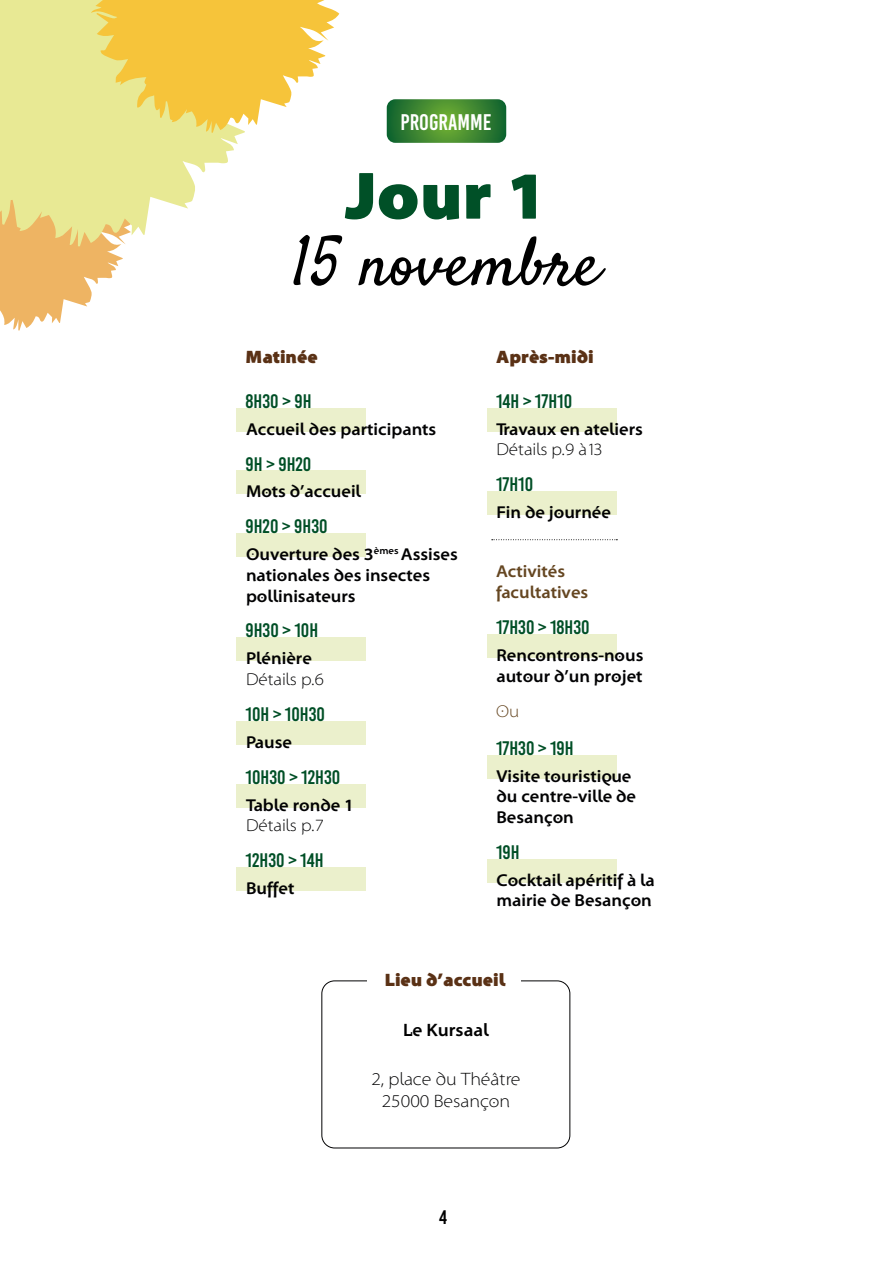
<style>
.page{position:relative;width:893px;height:1263px;background:#fff}
.page>*{position:absolute;margin:0;border:0;box-sizing:border-box;transform-origin:0 0}
.t1{font:67.5px "Satisfy";color:#000}
.t2{font:900 67.5px "Santana";color:#005027}
.t3{font:22.5px "Bebas Kai";color:#fff}
.t4{font:19.5px "Bebas Kai";color:#004f26}
.t5{font:19.5px "Bebas Kai";color:#000}
.t6{font:900 18px "Santana";color:#5a3115}
.t7{font:18px/21.6px "Santana";color:#020203;text-align:center}
.t8{font:700 18px "Santana";color:#000}
.t9{font:700 17.25px/20.7px "Santana";color:#020203}
.t10{font:17.25px "Santana";color:#020203}
.t11{font:700 17.25px/20.7px "Santana";color:#654621}
.t12{font:17.25px "Santana";color:#654621}
</style>
<div class="page">
<div style="left:236px;top:408px;width:130px;height:23px;background:#ebf0cc"></div>
<div style="left:236px;top:470px;width:130px;height:24px;background:#ebf0cc"></div>
<div style="left:236px;top:533px;width:130px;height:24px;background:#ebf0cc"></div>
<div style="left:236px;top:637px;width:130px;height:24px;background:#ebf0cc"></div>
<div style="left:236px;top:721px;width:130px;height:23px;background:#ebf0cc"></div>
<div style="left:236px;top:784px;width:130px;height:23px;background:#ebf0cc"></div>
<div style="left:236px;top:867px;width:130px;height:24px;background:#ebf0cc"></div>
<div style="left:487px;top:859px;width:129px;height:23px;background:#ebf0cc"></div>
<div style="left:487px;top:755px;width:129px;height:23px;background:#ebf0cc"></div>
<div style="left:487px;top:634px;width:129px;height:23px;background:#ebf0cc"></div>
<div style="left:487px;top:491px;width:129px;height:24px;background:#ebf0cc"></div>
<div style="left:487px;top:408px;width:129px;height:23px;background:#ebf0cc"></div>
<svg style="left:492px;top:539px;width:125px;height:1px"></svg>
<svg style="left:387px;top:99px;width:119px;height:44px;background:#418835"></svg>
<div style="left:322px;top:981px;width:248px;height:167px;border:1px solid #020203;border-radius:13px"></div>
<div style="left:367px;top:970px;width:153px;height:22px;background:#fff"></div>
<svg style="left:0;top:0;width:339px;height:331px"></svg>
<h2 class="t3" style="left:401px;top:110px;width:93px">PROGRAMME</h2>
<h1 class="t2" style="left:345px;top:161px;width:204px">Jour 1</h1>
<h1 class="t1" style="left:292px;top:221px;width:310px">15 novembre</h1>
<p class="t6" style="left:246px;top:348px;width:74px">Matinée</p>
<p class="t4" style="left:246px;top:390px;width:67px">8H30 &gt; 9H</p>
<p class="t9" style="left:246px;top:419px;width:192px">Accueil des participants</p>
<p class="t4" style="left:246px;top:453px;width:67px">9H &gt; 9H20</p>
<p class="t9" style="left:246px;top:481px;width:116px">Mots d’accueil</p>
<p class="t4" style="left:246px;top:516px;width:84px">9H20 &gt; 9H30</p>
<p class="t9" style="left:246px;top:544px;width:213px">Ouverture des 3<sup>èmes</sup> Assises nationales des insectes pollinisateurs</p>
<p class="t4" style="left:246px;top:620px;width:74px">9H30 &gt; 10H</p>
<p class="t9" style="left:246px;top:648px;width:67px">Plénière</p>
<p class="t10" style="left:246px;top:671px;width:79px">Détails p.6</p>
<p class="t4" style="left:246px;top:704px;width:81px">10H &gt; 10H30</p>
<p class="t9" style="left:246px;top:732px;width:48px">Pause</p>
<p class="t4" style="left:246px;top:766px;width:96px">10H30 &gt; 12H30</p>
<p class="t9" style="left:246px;top:795px;width:110px">Table ronde 1</p>
<p class="t10" style="left:246px;top:817px;width:79px">Détails p.7</p>
<p class="t4" style="left:246px;top:850px;width:79px">12H30 &gt; 14H</p>
<p class="t9" style="left:246px;top:878px;width:50px">Buffet</p>
<p class="t6" style="left:496px;top:348px;width:99px">Après-midi</p>
<p class="t4" style="left:496px;top:390px;width:78px">14H &gt; 17H10</p>
<p class="t9" style="left:496px;top:419px;width:148px">Travaux en ateliers</p>
<p class="t10" style="left:496px;top:441px;width:108px">Détails p.9 à13</p>
<p class="t4" style="left:496px;top:474px;width:39px">17H10</p>
<p class="t9" style="left:496px;top:502px;width:116px">Fin de journée</p>
<p class="t11" style="left:496px;top:561px;width:94px">Activités facultatives</p>
<p class="t4" style="left:496px;top:617px;width:95px">17H30 &gt; 18H30</p>
<p class="t9" style="left:496px;top:645px;width:149px">Rencontrons-nous autour d’un projet</p>
<p class="t12" style="left:496px;top:703px;width:25px">Ou</p>
<p class="t4" style="left:496px;top:737px;width:79px">17H30 &gt; 19H</p>
<p class="t9" style="left:496px;top:766px;width:141px">Visite touristique du centre-ville de<br>Besançon</p>
<p class="t4" style="left:496px;top:842px;width:25px">19H</p>
<p class="t9" style="left:496px;top:870px;width:160px">Cocktail apéritif à la mairie de Besançon</p>
<p class="t6" style="left:385px;top:970px;width:122px">Lieu d’accueil</p>
<p class="t8" style="left:403px;top:1020px;width:87px">Le Kursaal</p>
<p class="t7" style="left:371px;top:1069px;width:150px">2, place du Théâtre<br>25000 Besançon</p>
<p class="t5" style="left:439px;top:1206px;width:10px">4</p>
</div>
